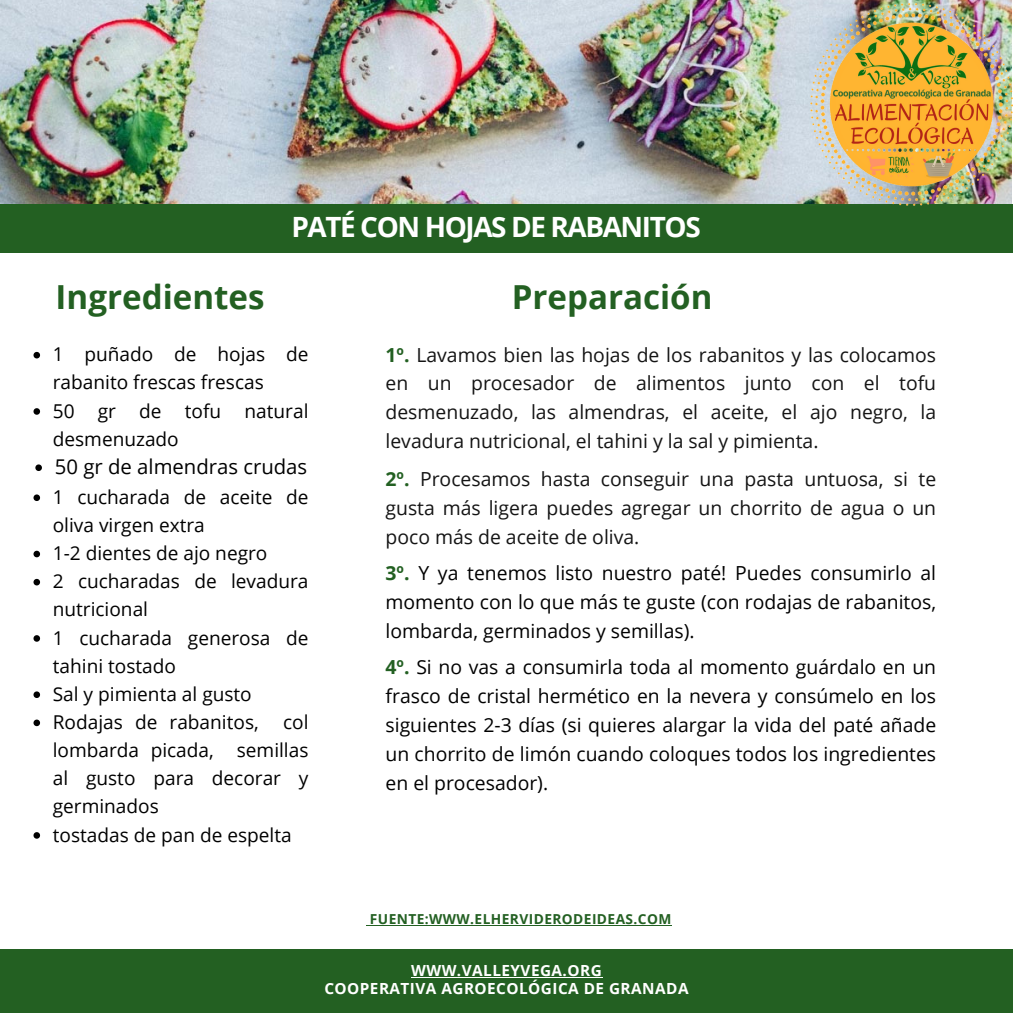
<style>
.page{position:relative;width:1013px;height:1013px;background:#fff}
.page>*{position:absolute;margin:0;border:0;box-sizing:border-box;transform-origin:0 0}
.t1{font:700 33.12px "Open Sans";color:#236022}
.t2{font:700 27.88px "Open Sans";letter-spacing:-.05em;color:#fff}
.t3{font:20.38px "Open Sans";color:#000}
.t4{font:19.38px/28.9px "Open Sans";color:#000;text-align:justify}
.t5{font:19.38px/28.9px "Open Sans";color:#141414;text-align:justify}
.t6{font:19.12px/28.1px "Open Sans";color:#000}
.t7{font:700 15.38px/17.8px "Open Sans";letter-spacing:.03em;color:#fff;text-align:center}
.t8{font:700 13.75px "Open Sans";letter-spacing:.03em;color:#236022}
.s1{font-weight:700;color:#236022}
</style>
<div class="page">
<img style="left:0;top:0;width:1011px;height:205px">
<div style="left:0;top:205px;width:1012px;height:48px;background:#236022"></div>
<img style="left:810px;top:4px;width:202px;height:201px">
<div style="left:0;top:949px;width:1012px;height:63px;background:#236022"></div>
<svg style="left:33px;top:352px;width:7px;height:6px"></svg>
<svg style="left:33px;top:408px;width:7px;height:7px"></svg>
<svg style="left:35px;top:464px;width:7px;height:7px"></svg>
<svg style="left:33px;top:494px;width:7px;height:7px"></svg>
<svg style="left:33px;top:550px;width:7px;height:7px"></svg>
<svg style="left:33px;top:579px;width:7px;height:6px"></svg>
<svg style="left:33px;top:635px;width:7px;height:6px"></svg>
<svg style="left:33px;top:691px;width:7px;height:7px"></svg>
<svg style="left:33px;top:719px;width:7px;height:7px"></svg>
<svg style="left:33px;top:832px;width:7px;height:6px"></svg>
<hr style="left:411px;top:977px;width:191px;height:1px;background:#fff">
<hr style="left:370px;top:924px;width:301px;height:1px;background:#236022">
<h3 class="t2" style="left:291px;top:207px;width:411px">PATÉ CON HOJAS DE RABANITOS</h3>
<p class="t1" style="left:56px;top:273px;width:210px">Ingredientes</p>
<p class="t1" style="left:512px;top:274px;width:202px">Preparación</p>
<p class="t6" style="left:53px;top:340px;width:257px">1 puñado de hojas de rabanito frescas frescas</p>
<p class="t6" style="left:53px;top:396px;width:257px">50 gr de tofu natural desmenuzado</p>
<p class="t3" style="left:55px;top:452px;width:254px">50 gr de almendras crudas</p>
<p class="t6" style="left:53px;top:482px;width:257px">1 cucharada de aceite de oliva virgen extra</p>
<p class="t6" style="left:53px;top:538px;width:216px">1-2 dientes de ajo negro</p>
<p class="t6" style="left:53px;top:566px;width:257px">2 cucharadas de levadura nutricional</p>
<p class="t6" style="left:53px;top:623px;width:257px">1 cucharada generosa de tahini tostado</p>
<p class="t6" style="left:53px;top:679px;width:200px">Sal y pimienta al gusto</p>
<h3 class="t6" style="left:53px;top:707px;width:207px">Rodajas de rabanitos,</h3>
<p class="t5" style="left:385px;top:339px;width:552px"><span class="s1">1º.</span> Lavamos bien las hojas de los rabanitos y las colocamos en un procesador de alimentos junto con el tofu desmenuzado, las almendras, el aceite, el ajo negro, la levadura nutricional, el tahini y la sal y pimienta.</p>
<h2 class="t5" style="left:385px;top:464px;width:552px"><span class="s1">2º.</span> Procesamos hasta conseguir una pasta untuosa, si te gusta más ligera puedes agregar un chorrito de agua o un poco más de aceite de oliva.</h2>
<p class="t4" style="left:385px;top:558px;width:552px"><span class="s1">3º.</span> Y ya tenemos listo nuestro paté! Puedes consumirlo al momento con lo que más te guste (con rodajas de rabanitos, lombarda, germinados y semillas).</p>
<h1 class="t4" style="left:385px;top:652px;width:552px"><span class="s1">4º.</span> Si no vas a consumirla toda al momento guárdalo en un frasco de cristal hermético en la nevera y consúmelo en los siguientes 2-3 días (si quieres alargar la vida del paté añade un chorrito de limón cuando coloques todos los ingredientes en el procesador).</h1>
<h3 class="t6" style="left:53px;top:707px;width:257px;text-align:justify;text-indent:230px">col lombarda picada, semillas al gusto para decorar y germinados</h3>
<h3 class="t6" style="left:53px;top:820px;width:240px">tostadas de pan de espelta</h3>
<h3 class="t8" style="left:370px;top:909px;width:303px">FUENTE:WWW.ELHERVIDERODEIDEAS.COM</h3>
<h3 class="t7" style="left:324px;top:961px;width:366px">WWW.VALLEYVEGA.ORG<br>COOPERATIVA AGROECOLÓGICA DE GRANADA</h3>
</div>
